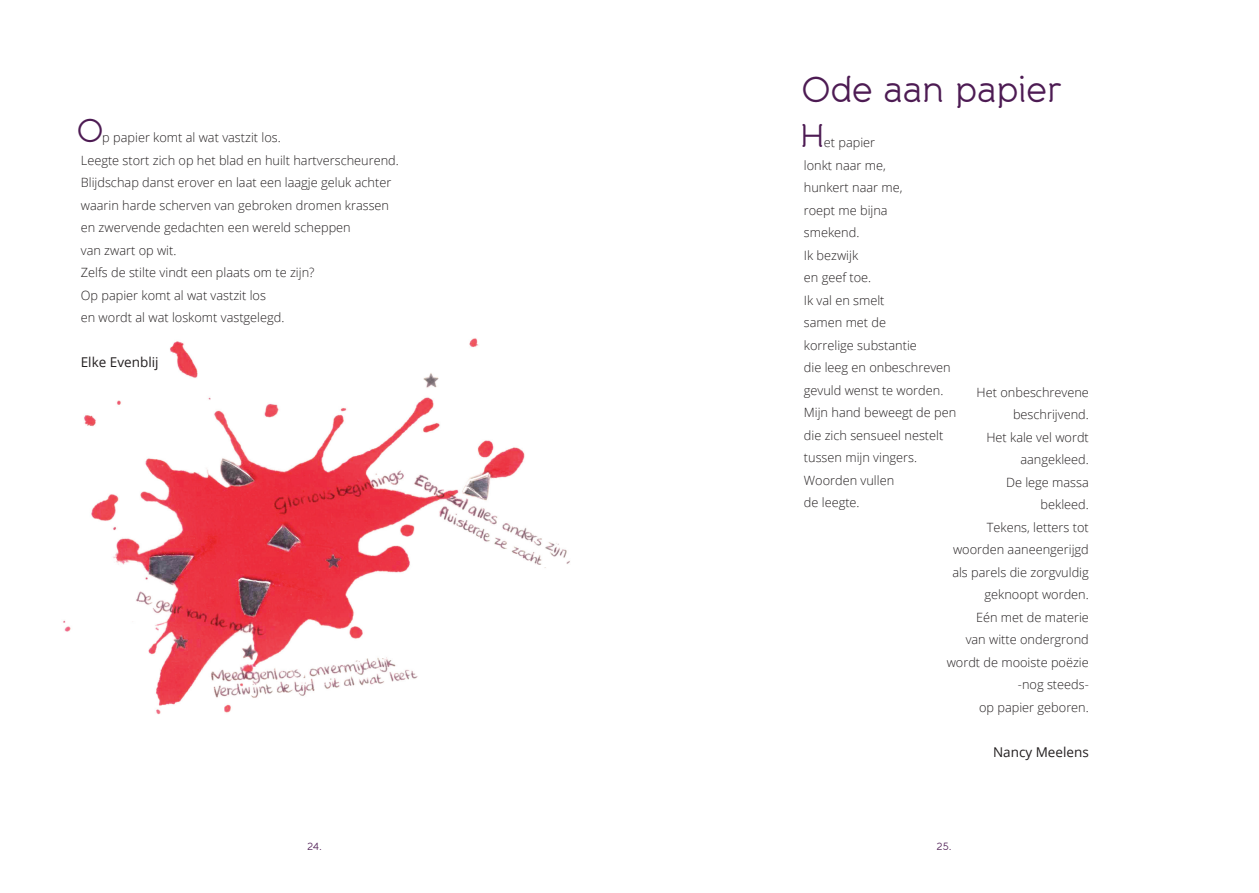
<style>
.page{position:relative;width:1259px;height:893px;background:#fff}
.page>*{position:absolute;margin:0;border:0;box-sizing:border-box;transform-origin:0 0}
.t1{font:36px "Banda";letter-spacing:-.015em;color:#4d1b53}
.t2{font:33px "Banda";color:#4d1b53}
.t3{font:13.5px "Open Sans";color:#231f20}
.t4{font:300 12.75px/22.5px "Open Sans";color:#231f20}
.t5{font:10.5px "Banda";color:#4d1b53}
</style>
<div class="page">
<img style="left:63px;top:338px;width:507px;height:377px">
<h2 class="t2" style="left:77px;top:111px;width:29px">O</h2>
<p class="t4" style="left:81px;top:126px;width:319px;text-indent:21px">p papier komt al wat vastzit los.<br>Leegte stort zich op het blad en huilt hartverscheurend.<br>Blijdschap danst erover en laat een laagje geluk achter waarin harde scherven van gebroken dromen krassen en zwervende gedachten een wereld scheppen<br>van zwart op wit.<br>Zelfs de stilte vindt een plaats om te zijn?<br>Op papier komt al wat vastzit los<br>en wordt al wat loskomt vastgelegd.</p>
<p class="t3" style="left:81px;top:353px;width:79px">Elke Evenblij</p>
<h1 class="t1" style="left:801px;top:68px;width:262px">Ode aan papier</h1>
<h2 class="t2" style="left:799px;top:116px;width:27px">H</h2>
<p class="t4" style="left:804px;top:131px;width:154px;text-indent:20px">et papier<br>lonkt naar me,<br>hunkert naar me,<br>roept me bijna<br>smekend.<br>Ik bezwijk<br>en geef toe.<br>Ik val en smelt<br>samen met de<br>korrelige substantie<br>die leeg en onbeschreven gevuld wenst te worden.<br>Mijn hand beweegt de pen die zich sensueel nestelt tussen mijn vingers.<br>Woorden vullen<br>de leegte.</p>
<p class="t4" style="left:946px;top:381px;width:144px;text-align:right">Het onbeschrevene beschrijvend.<br>Het kale vel wordt aangekleed.<br>De lege massa<br>bekleed.<br>Tekens, letters tot woorden aaneengerijgd als parels die zorgvuldig geknoopt worden.<br>Eén met de materie<br>van witte ondergrond wordt de mooiste poëzie -nog steeds-<br>op papier geboren.</p>
<p class="t3" style="left:993px;top:743px;width:97px">Nancy Meelens</p>
<p class="t5" style="left:307px;top:840px;width:16px">24.</p>
<p class="t5" style="left:937px;top:840px;width:16px">25.</p>
</div>
